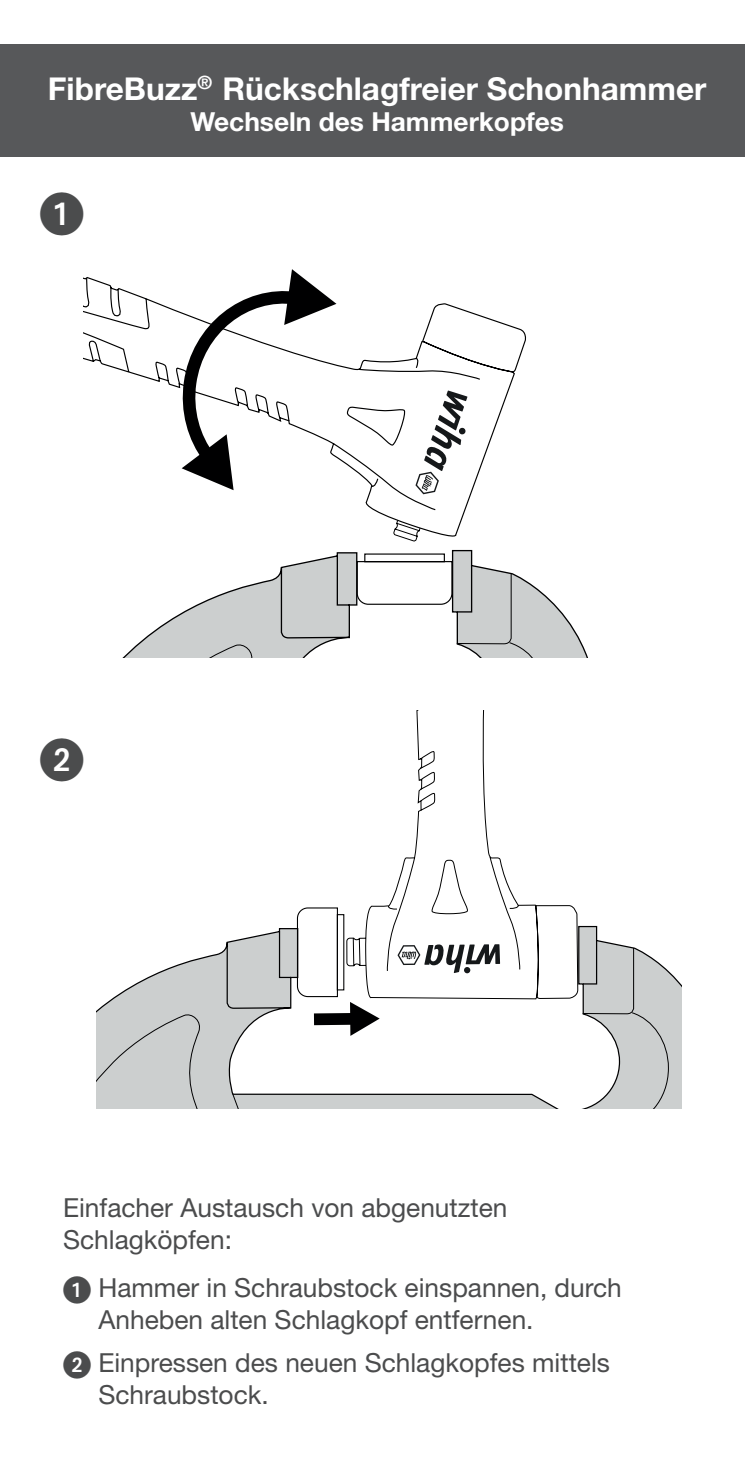
<style>
.page{position:relative;width:745px;height:1474px;background:#fff}
.page>*{position:absolute;margin:0;border:0;box-sizing:border-box;transform-origin:0 0}
.t1{font:44.1px "European Pi One";color:#4b4c4d}
.t2{font:700 31.5px "Helvetica Neue LT Pro";color:#fff}
.t3{font:26.25px/31.5px "Helvetica Neue LT Pro";color:#4b4c4d}
.t4{font:700 26.25px "Helvetica Neue LT Pro";color:#fff}
.s1{font-family:"European Pi One";font-size:28px}
</style>
<div class="page">
<div style="left:0;top:45px;width:744px;height:112px;background:#57585a"></div>
<svg style="left:123px;top:549px;width:465px;height:108px"></svg>
<svg style="left:84px;top:277px;width:442px;height:265px"></svg>
<svg style="left:415px;top:390px;width:52px;height:104px"></svg>
<svg style="left:172px;top:269px;width:164px;height:221px"></svg>
<svg style="left:125px;top:553px;width:424px;height:104px"></svg>
<svg style="left:96px;top:925px;width:585px;height:183px"></svg>
<svg style="left:581px;top:939px;width:53px;height:72px;background:#c3c6c6"></svg>
<svg style="left:96px;top:1011px;width:572px;height:97px"></svg>
<svg style="left:345px;top:710px;width:233px;height:290px"></svg>
<svg style="left:397px;top:944px;width:102px;height:29px"></svg>
<div style="left:314px;top:1013px;width:41px;height:12px;background:#000001"></div>
<svg style="left:350px;top:1001px;width:29px;height:34px"></svg>
<svg style="left:296px;top:907px;width:48px;height:90px"></svg>
<p class="t2" style="left:48px;top:68px;width:659px">FibreBuzz<sup>®</sup> Rückschlagfreier Schonhammer</p>
<p class="t4" style="left:190px;top:105px;width:375px">Wechseln des Hammerkopfes</p>
<h1 class="t1" style="left:40px;top:189px;width:46px">1</h1>
<h1 class="t1" style="left:40px;top:735px;width:46px">2</h1>
<p class="t3" style="left:63px;top:1191px;width:445px">Einfacher Austausch von abgenutzten<br>Schlagköpfen:</p>
<p class="t3" style="left:98px;top:1271px;width:524px;text-indent:-35px"><span class="s1">1</span> Hammer in Schraubstock einspannen, durch<br>Anheben alten Schlagkopf entfernen.</p>
<p class="t3" style="left:98px;top:1346px;width:513px;text-indent:-35px"><span class="s1">2</span> Einpressen des neuen Schlagkopfes mittels<br>Schraubstock.</p>
</div>
